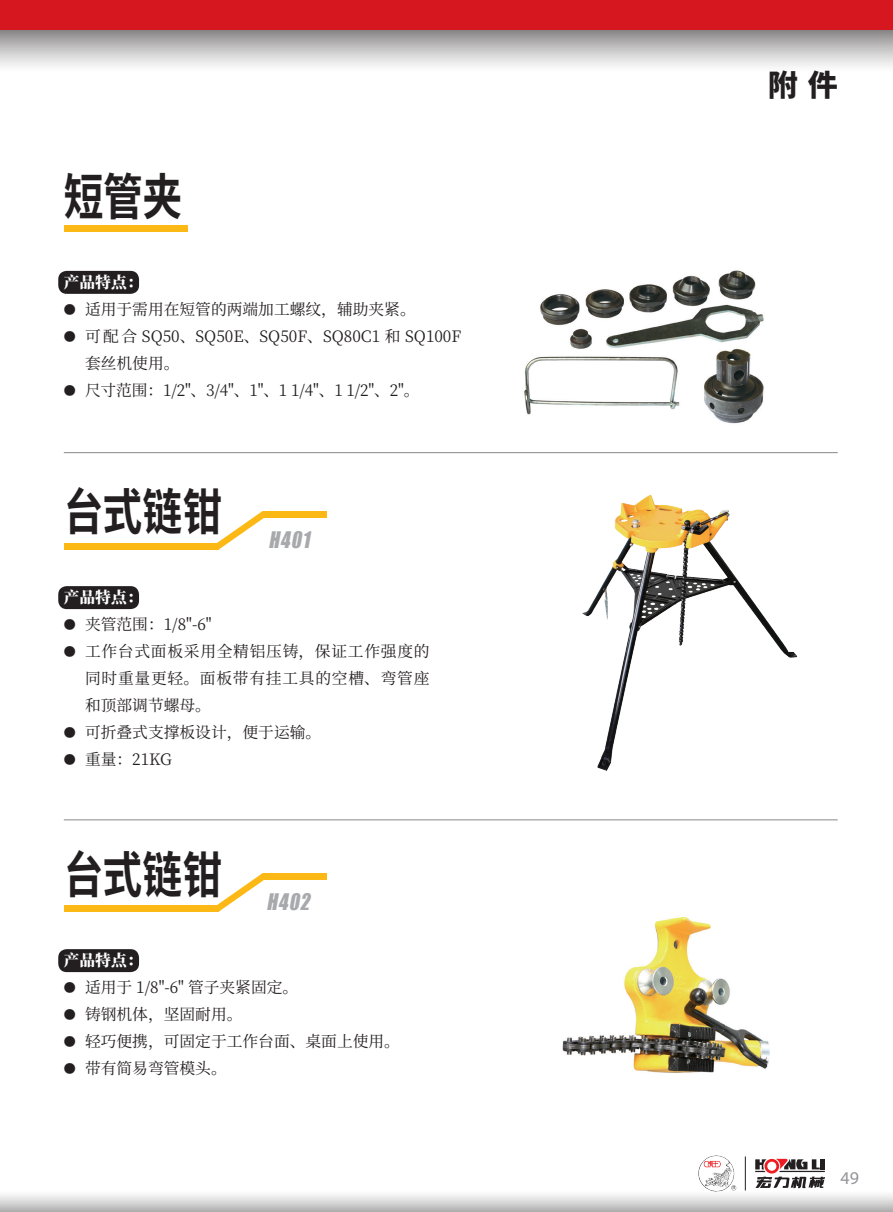
<style>
.page{position:relative;width:893px;height:1212px;background:#fff}
.page>*{position:absolute;margin:0;border:0;box-sizing:border-box;transform-origin:0 0}
.t1{font:700 49.8px "Source Han Sans CN";letter-spacing:-.005em;color:#231f20;scale:.8 1}
.t2{font:800 30px "Source Han Sans CN";color:#231f20}
.t3{font:italic 21px "Impact";color:#a8a9ad;scale:.9 1}
.t4{font:18px "Myriad Pro";color:#939598}
.t5{font:15.75px/27px "Source Han Serif CN";color:#231f20}
.t6{font:800 15.75px "Source Han Serif CN";color:#fff}
.s1{font-family:"Source Han Sans CN";font-size:12px}
</style>
<div class="page">
<svg style="left:0;top:30px;width:893px;height:36px;background:#c0bfbf"></svg>
<div style="left:0;top:1190px;width:893px;height:22px;background:linear-gradient(to bottom,#fff,#b6b4b5)"></div>
<div style="left:0;top:0;width:893px;height:30px;background:#d7171f"></div>
<svg style="left:755px;top:1159px;width:70px;height:29px"></svg>
<img style="left:696px;top:1155px;width:41px;height:38px">
<hr style="left:745px;top:1156px;width:1px;height:34px;background:#231f20">
<img style="left:524px;top:270px;width:240px;height:154px">
<div style="left:58px;top:271px;width:81px;height:23px;background:#231f20;border-radius:9px"></div>
<div style="left:58px;top:586px;width:81px;height:23px;background:#231f20;border-radius:9px"></div>
<div style="left:58px;top:949px;width:81px;height:23px;background:#231f20;border-radius:9px"></div>
<img style="left:582px;top:495px;width:216px;height:276px">
<img style="left:562px;top:916px;width:208px;height:157px">
<hr style="left:64px;top:452px;width:774px;height:1px;background:#939598">
<hr style="left:64px;top:819px;width:774px;height:1px;background:#939598">
<div style="left:64px;top:225px;width:124px;height:7px;background:#fcb814"></div>
<div style="left:64px;top:543px;width:155px;height:7px;background:#fcb814"></div>
<div style="left:263px;top:511px;width:64px;height:6px;background:#fcb814"></div>
<svg style="left:217px;top:511px;width:49px;height:39px"></svg>
<div style="left:64px;top:905px;width:155px;height:7px;background:#fcb814"></div>
<div style="left:263px;top:873px;width:64px;height:6px;background:#fcb814"></div>
<svg style="left:217px;top:873px;width:49px;height:39px"></svg>
<h1 class="t1" style="left:64px;top:168px;width:150px">短管夹</h1>
<p class="t6" style="left:64px;top:273px;width:80px">产品特点：</p>
<p class="t5" style="left:64px;top:296px;width:354px"><span class="s1">●</span> 适用于需用在短管的两端加工螺纹，辅助夹紧。</p>
<p class="t5" style="left:85px;top:323px;width:378px;text-indent:-21px"><span class="s1">●</span> 可配合 SQ50、SQ50E、SQ50F、SQ80C1 和 SQ100F套丝机使用。</p>
<p class="t5" style="left:64px;top:377px;width:357px"><span class="s1">●</span> 尺寸范围：1/2"、3/4"、1"、1 1/4"、1 1/2"、2"。</p>
<h1 class="t1" style="left:64px;top:483px;width:200px">台式链钳</h1>
<h3 class="t3" style="left:269px;top:523px;width:53px">H401</h3>
<p class="t6" style="left:64px;top:589px;width:80px">产品特点：</p>
<p class="t5" style="left:64px;top:611px;width:149px"><span class="s1">●</span> 夹管范围：1/8"-6"</p>
<p class="t5" style="left:85px;top:638px;width:346px;text-align:justify;text-indent:-21px"><span class="s1">●</span> 工作台式面板采用全精铝压铸，保证工作强度的同时重量更轻。面板带有挂工具的空槽、弯管座和顶部调节螺母。</p>
<p class="t5" style="left:64px;top:719px;width:259px"><span class="s1">●</span> 可折叠式支撑板设计，便于运输。</p>
<p class="t5" style="left:64px;top:746px;width:110px"><span class="s1">●</span> 重量：21KG</p>
<h1 class="t1" style="left:64px;top:846px;width:200px">台式链钳</h1>
<h3 class="t3" style="left:266px;top:885px;width:55px">H402</h3>
<p class="t6" style="left:64px;top:952px;width:80px">产品特点：</p>
<p class="t5" style="left:64px;top:974px;width:236px"><span class="s1">●</span> 适用于 1/8"-6" 管子夹紧固定。</p>
<p class="t5" style="left:64px;top:1001px;width:180px"><span class="s1">●</span> 铸钢机体，坚固耐用。</p>
<p class="t5" style="left:64px;top:1028px;width:338px"><span class="s1">●</span> 轻巧便携，可固定于工作台面、桌面上使用。</p>
<p class="t5" style="left:64px;top:1055px;width:165px"><span class="s1">●</span> 带有简易弯管模头。</p>
<h2 class="t2" style="left:768px;top:68px;width:71px">附 件</h2>
<p class="t4" style="left:840px;top:1166px;width:20px">49</p>
</div>
